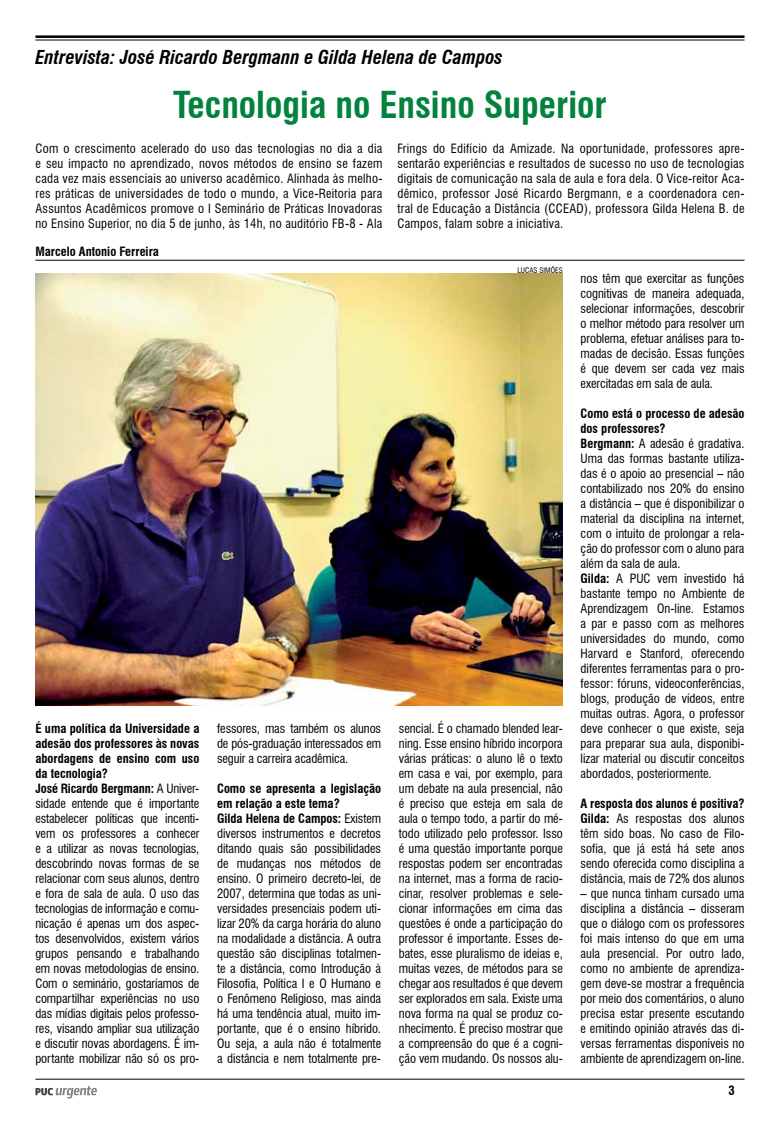
<style>
.page{position:relative;width:780px;height:1134px;background:#fff}
.page>*{position:absolute;margin:0;border:0;box-sizing:border-box;transform-origin:0 0}
.t1{font:700 condensed 36.25px "Swiss 721 BT";color:#02833d}
.t2{font:italic 700 condensed 18.75px "Swiss 721 BT";color:#000}
.t3{font:condensed 12.5px/15px "Swiss 721 BT";letter-spacing:-.005em;color:#000;text-align:justify}
.t4{font:700 condensed 12.5px "Swiss 721 BT";color:#000}
.t5{font:condensed 7.5px "Swiss 721 BT";color:#000}
.s1{font-weight:700}
</style>
<div class="page">
<hr style="left:35px;top:1079px;width:709px;height:1px;background:#000">
<svg style="left:35px;top:1086px;width:62px;height:12px"></svg>
<hr style="left:35px;top:35px;width:709px;height:3px;background:#000">
<hr style="left:35px;top:40px;width:709px;height:1px;background:#000">
<hr style="left:35px;top:260px;width:709px;height:1px;background:#000">
<img style="left:35px;top:274px;width:527px;height:432px">
<h2 class="t2" style="left:35px;top:46px;width:469px">Entrevista: José Ricardo Bergmann e Gilda Helena de Campos</h2>
<h1 class="t1" style="left:173px;top:83px;width:435px">Tecnologia no Ensino Superior</h1>
<p class="t3" style="left:35px;top:141px;width:348px">Com o crescimento acelerado do uso das tecnologias no dia a dia e seu impacto no aprendizado, novos métodos de ensino se fazem cada vez mais essenciais ao universo acadêmico. Alinhada às melho&shy;res práticas de universidades de todo o mundo, a Vice-Reitoria para Assuntos Acadêmicos promove o I Seminário de Práticas Inovadoras no Ensino Superior, no dia 5 de junho, às 14h, no auditório FB-8 - Ala</p>
<p class="t3" style="left:397px;top:141px;width:348px">Frings do Edifício da Amizade. Na oportunidade, professores apre&shy;sentarão experiências e resultados de sucesso no uso de tecnologias digitais de comunicação na sala de aula e fora dela. O Vice-reitor Aca&shy;dêmico, professor José Ricardo Bergmann, e a coordenadora cen&shy;tral de Educação a Distância (CCEAD), professora Gilda Helena B. de Campos, falam sobre a iniciativa.</p>
<p class="t4" style="left:35px;top:244px;width:125px">Marcelo Antonio Ferreira</p>
<p class="t5" style="left:517px;top:266px;width:9px">Lucas</p>
<p class="t5" style="left:539px;top:266px;width:21px">Simões</p>
<p class="t3" style="left:580px;top:271px;width:165px">nos têm que exercitar as funções cognitivas de maneira adequada, selecionar informações, descobrir o melhor método para resolver um problema, efetuar análises para to&shy;madas de decisão. Essas funções é que devem ser cada vez mais exercitadas em sala de aula.</p>
<p class="t3" style="left:580px;top:406px;width:165px;text-align:left"><span class="s1">Como está o processo de adesão dos professores?<br>Bergmann:</span> A adesão é gradativa.<br>Uma das formas bastante utiliza&shy;das é o apoio ao presencial – não contabilizado nos 20% do ensino a distância – que é disponibilizar o material da disciplina na internet, com o intuito de prolongar a rela&shy;ção do professor com o aluno para além da sala de aula.<br><span class="s1">Gilda:</span> A PUC vem investido há bastante tempo no Ambiente de<br>Aprendizagem On-line. Estamos a par e passo com as melhores universidades do mundo, como<br>Harvard e Stanford, oferecendo diferentes ferramentas para o pro&shy;fessor: fóruns, videoconferências, blogs, produção de vídeos, entre muitas outras. Agora, o professor deve conhecer o que existe, seja para preparar sua aula, disponibi&shy;lizar material ou discutir conceitos abordados, posteriormente.</p>
<p class="t3" style="left:580px;top:796px;width:165px"><span class="s1">A resposta dos alunos é positiva?<br>Gilda:</span> As respostas dos alunos têm sido boas. No caso de Filo&shy;sofia, que já está há sete anos sendo oferecida como disciplina a distância, mais de 72% dos alunos</p>
<p class="t3" style="left:580px;top:886px;width:165px">– que nunca tinham cursado uma disciplina a distância – disseram que o diálogo com os professores foi mais intenso do que em uma aula presencial. Por outro lado, como no ambiente de aprendiza&shy;gem deve-se mostrar a frequência por meio dos comentários, o aluno precisa estar presente escutando e emitindo opinião através das di&shy;versas ferramentas disponíveis no ambiente de aprendizagem on-line.</p>
<p class="t3" style="left:399px;top:721px;width:165px">sencial. É o chamado blended lear&shy;ning. Esse ensino híbrido incorpora várias práticas: o aluno lê o texto em casa e vai, por exemplo, para um debate na aula presencial, não é preciso que esteja em sala de aula o tempo todo, a partir do mé&shy;todo utilizado pelo professor. Isso é uma questão importante porque respostas podem ser encontradas na internet, mas a forma de racio&shy;cinar, resolver problemas e sele&shy;cionar informações em cima das questões é onde a participação do professor é importante. Esses de&shy;bates, esse pluralismo de ideias e, muitas vezes, de métodos para se chegar aos resultados é que devem ser explorados em sala. Existe uma nova forma na qual se produz co&shy;nhecimento. É preciso mostrar que a compreensão do que é a cogni&shy;ção vem mudando. Os nossos alu-</p>
<p class="t3" style="left:35px;top:721px;width:165px;text-align:left"><span class="s1">É uma política da Universidade a adesão dos professores às novas abordagens de ensino com uso da tecnologia?<br>José Ricardo Bergmann:</span> A Univer&shy;sidade entende que é importante estabelecer políticas que incenti&shy;vem os professores a conhecer e a utilizar as novas tecnologias, descobrindo novas formas de se relacionar com seus alunos, dentro e fora de sala de aula. O uso das tecnologias de informação e comu&shy;nicação é apenas um dos aspec&shy;tos desenvolvidos, existem vários grupos pensando e trabalhando em novas metodologias de ensino.<br>Com o seminário, gostaríamos de compartilhar experiências no uso das mídias digitais pelos professo&shy;res, visando ampliar sua utilização e discutir novas abordagens. É im&shy;portante mobilizar não só os pro-</p>
<p class="t3" style="left:217px;top:721px;width:165px">fessores, mas também os alunos de pós-graduação interessados em seguir a carreira acadêmica.</p>
<p class="t3" style="left:217px;top:781px;width:165px;text-align:left"><span class="s1">Como se apresenta a legislação em relação a este tema?<br>Gilda Helena de Campos:</span> Existem diversos instrumentos e decretos ditando quais são possibilidades de mudanças nos métodos de ensino. O primeiro decreto-lei, de<br>2007, determina que todas as uni&shy;versidades presenciais podem uti&shy;lizar 20% da carga horária do aluno na modalidade a distância. A outra questão são disciplinas totalmen&shy;te a distância, como Introdução à<br>Filosofia, Política I e O Humano e o Fenômeno Religioso, mas ainda há uma tendência atual, muito im&shy;portante, que é o ensino híbrido.<br>Ou seja, a aula não é totalmente a distância e nem totalmente pre-</p>
<p class="t4" style="left:728px;top:1083px;width:8px">3</p>
</div>
